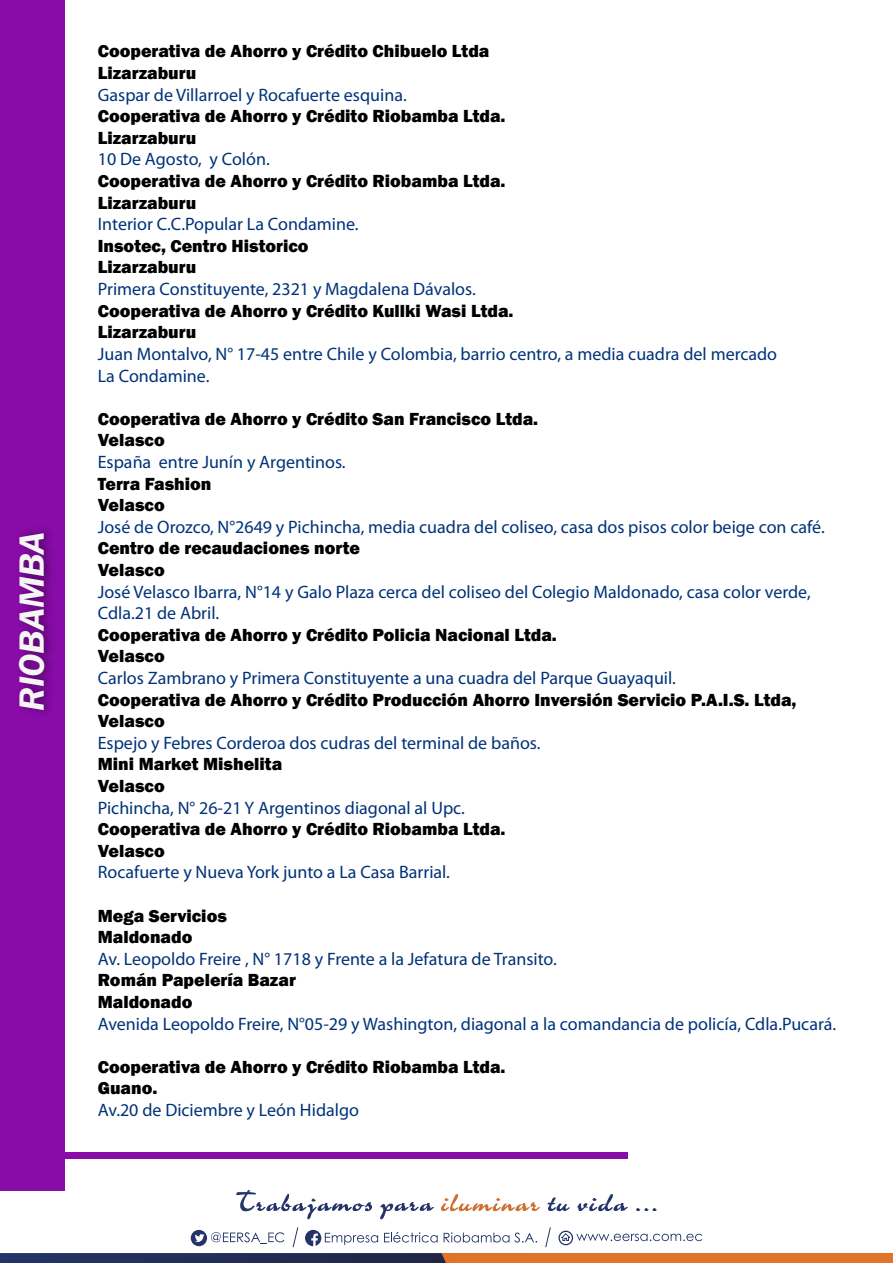
<style>
.page{position:relative;width:893px;height:1263px;background:#fff}
.page>*{position:absolute;margin:0;border:0;box-sizing:border-box;transform-origin:0 0}
.t1{font:italic 600 36px "Franklin Gothic";color:#f5f5f5}
.t2{font:18px/21.6px "Myriad Pro";color:#003279}
.t3{font:800 18px/21.6px "Franklin Gothic";color:#000}
</style>
<div class="page">
<svg style="left:0;top:1253px;width:384px;height:10px;background:#222f5a"></svg>
<svg style="left:636px;top:1208px;width:21px;height:3px"></svg>
<svg style="left:547px;top:1197px;width:23px;height:15px"></svg>
<svg style="left:236px;top:1190px;width:137px;height:29px"></svg>
<svg style="left:577px;top:1194px;width:51px;height:18px"></svg>
<svg style="left:441px;top:1194px;width:99px;height:18px"></svg>
<svg style="left:380px;top:1202px;width:54px;height:17px"></svg>
<svg style="left:292px;top:1227px;width:7px;height:21px"></svg>
<svg style="left:384px;top:1227px;width:509px;height:36px"></svg>
<svg style="left:305px;top:1230px;width:73px;height:16px"></svg>
<svg style="left:191px;top:1230px;width:93px;height:16px"></svg>
<div style="left:0;top:0;width:65px;height:1190px;background:#890ba8"></div>
<div style="left:61px;top:1152px;width:567px;height:6px;background:#890ba8"></div>
<h1 class="t1" style="left:9px;top:711px;width:182px;rotate:-90deg">RIOBAMBA</h1>
<p class="t3" style="left:98px;top:41px;width:393px">Cooperativa de Ahorro y Crédito Chibuelo Ltda<br>Lizarzaburu</p>
<p class="t2" style="left:98px;top:84px;width:310px">Gaspar de Villarroel y Rocafuerte esquina.</p>
<p class="t3" style="left:98px;top:105px;width:409px">Cooperativa de Ahorro y Crédito Riobamba Ltda.<br>Lizarzaburu</p>
<p class="t2" style="left:98px;top:148px;width:173px">10 De Agosto, y Colón.</p>
<p class="t3" style="left:98px;top:170px;width:409px">Cooperativa de Ahorro y Crédito Riobamba Ltda.<br>Lizarzaburu</p>
<p class="t2" style="left:98px;top:213px;width:262px">Interior C.C.Popular La Condamine.</p>
<p class="t3" style="left:98px;top:235px;width:212px">Insotec, Centro Historico<br>Lizarzaburu</p>
<p class="t2" style="left:98px;top:278px;width:380px">Primera Constituyente, 2321 y Magdalena Dávalos.</p>
<p class="t3" style="left:98px;top:300px;width:417px">Cooperativa de Ahorro y Crédito Kullki Wasi Ltda.<br>Lizarzaburu</p>
<p class="t2" style="left:98px;top:343px;width:681px">Juan Montalvo, N° 17-45 entre Chile y Colombia, barrio centro, a media cuadra del mercado<br>La Condamine.</p>
<p class="t3" style="left:98px;top:408px;width:442px">Cooperativa de Ahorro y Crédito San Francisco Ltda.<br>Velasco</p>
<p class="t2" style="left:98px;top:451px;width:249px">España entre Junín y Argentinos.</p>
<p class="t3" style="left:98px;top:473px;width:115px">Terra Fashion<br>Velasco</p>
<p class="t2" style="left:98px;top:516px;width:728px">José de Orozco, N°2649 y Pichincha, media cuadra del coliseo, casa dos pisos color beige con café.</p>
<p class="t3" style="left:98px;top:537px;width:264px">Centro de recaudaciones norte<br>Velasco</p>
<p class="t2" style="left:98px;top:580px;width:714px">José Velasco Ibarra, N°14 y Galo Plaza cerca del coliseo del Colegio Maldonado, casa color verde,<br>Cdla.21 de Abril.</p>
<p class="t3" style="left:98px;top:624px;width:461px">Cooperativa de Ahorro y Crédito Policia Nacional Ltda.<br>Velasco</p>
<p class="t2" style="left:98px;top:667px;width:580px">Carlos Zambrano y Primera Constituyente a una cuadra del Parque Guayaquil.</p>
<p class="t3" style="left:98px;top:689px;width:700px">Cooperativa de Ahorro y Crédito Producción Ahorro Inversión Servicio P.A.I.S. Ltda,<br>Velasco</p>
<p class="t2" style="left:98px;top:732px;width:444px">Espejo y Febres Corderoa dos cudras del terminal de baños.</p>
<p class="t3" style="left:98px;top:753px;width:186px">Mini Market Mishelita<br>Velasco</p>
<p class="t2" style="left:98px;top:796px;width:369px">Pichincha, N° 26-21 Y Argentinos diagonal al Upc.</p>
<p class="t3" style="left:98px;top:818px;width:409px">Cooperativa de Ahorro y Crédito Riobamba Ltda.<br>Velasco</p>
<p class="t2" style="left:98px;top:861px;width:354px">Rocafuerte y Nueva York junto a La Casa Barrial.</p>
<p class="t3" style="left:98px;top:905px;width:131px">Mega Servicios<br>Maldonado</p>
<p class="t2" style="left:98px;top:948px;width:461px">Av. Leopoldo Freire , N° 1718 y Frente a la Jefatura de Transito.</p>
<p class="t3" style="left:98px;top:969px;width:200px">Román Papelería Bazar<br>Maldonado</p>
<p class="t2" style="left:98px;top:1012px;width:740px">Avenida Leopoldo Freire, N°05-29 y Washington, diagonal a la comandancia de policía, Cdla.Pucará.</p>
<p class="t3" style="left:98px;top:1056px;width:409px">Cooperativa de Ahorro y Crédito Riobamba Ltda.<br>Guano.</p>
<p class="t2" style="left:98px;top:1099px;width:263px">Av.20 de Diciembre y León Hidalgo</p>
</div>
